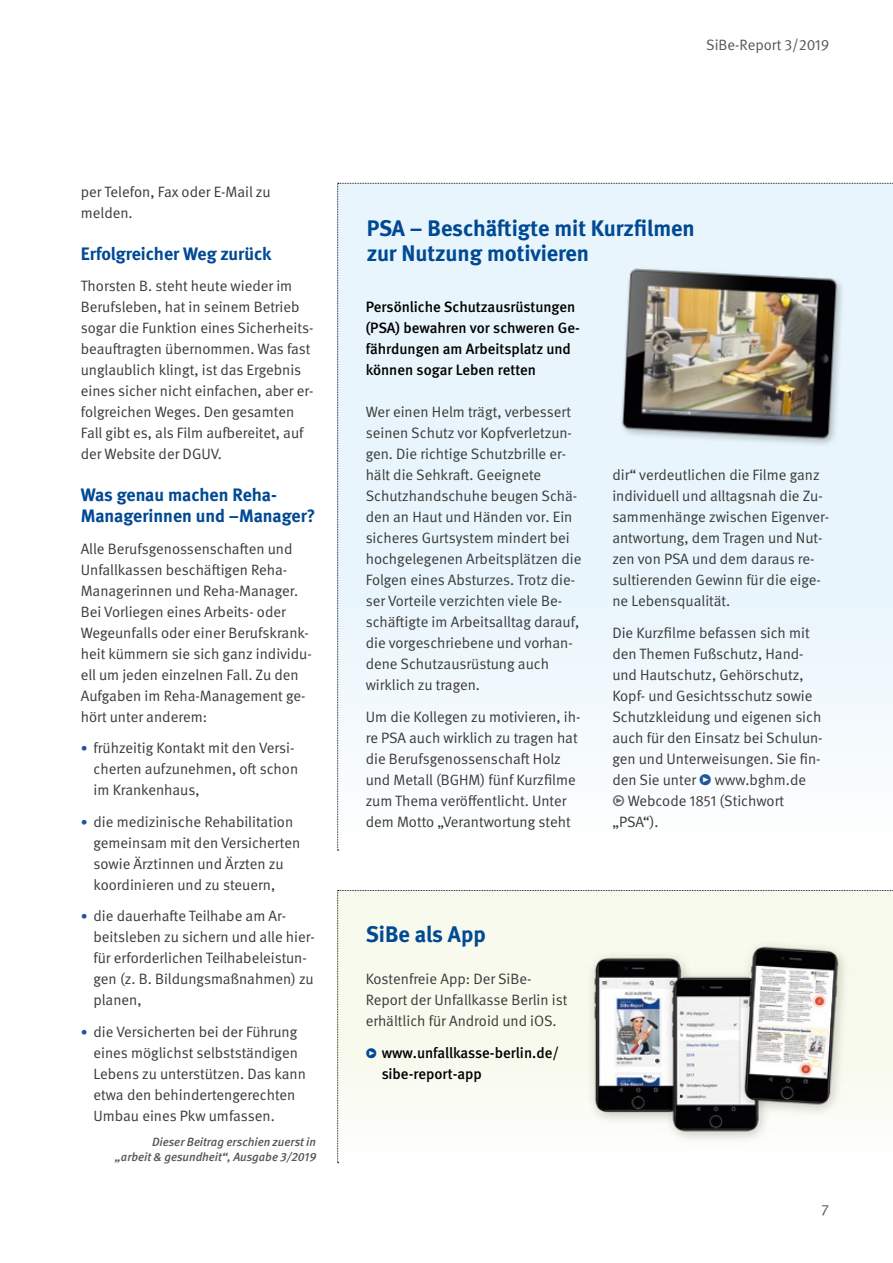
<style>
.page{position:relative;width:893px;height:1263px;background:#fff}
.page>*{position:absolute;margin:0;border:0;box-sizing:border-box;transform-origin:0 0}
.DGUV_Untertitel{font:700 22.5px/25.5px "DGUV Meta";color:#004993}
.DGUV_Titel_kleiner_S{font:700 22.5px "DGUV Meta";color:#004993}
.DGUV_ZT_SIBE{font:700 18px/21px "DGUV Meta";color:#004993}
.DGUV_GS_SIBE{font:15px/21px "DGUV Meta";color:#3b3b3a}
.DGUV_GS_med_SIBE{font:500 15px/21px "DGUV Meta";color:#000}
.DGUV_Autor_SIBE{font:15px "DGUV Meta";color:#565656}
.DGUV_Autor_SIBE-2{font:italic 500 12px/15px "DGUV Meta";color:#565656;text-align:right}
.s1{font-size:13.5px;color:#1e569d}
.s2{color:#1e569d}
.s3{color:#6a6a69}
</style>
<div class="page">
<svg style="left:337px;top:183px;width:556px;height:668px"></svg>
<img style="left:609px;top:249px;width:241px;height:210px">
<svg style="left:337px;top:890px;width:556px;height:273px"></svg>
<p class="DGUV_Autor_SIBE" style="left:706px;top:36px;width:125px">SiBe-Report 3/2019</p>
<p class="DGUV_GS_SIBE" style="left:81px;top:181px;width:191px">per Telefon, Fax oder E-Mail zu melden.</p>
<p class="DGUV_ZT_SIBE" style="left:81px;top:243px;width:192px">Erfolgreicher Weg zurück</p>
<p class="DGUV_GS_SIBE" style="left:81px;top:276px;width:234px">Thorsten B. steht heute wieder im Berufsleben, hat in seinem Betrieb sogar die Funktion eines Sicherheits&shy;beauftragten übernommen. Was fast unglaublich klingt, ist das Ergebnis eines sicher nicht einfachen, aber er&shy;folgreichen Weges. Den gesamten Fall gibt es, als Film aufbereitet, auf der Website der DGUV.</p>
<p class="DGUV_ZT_SIBE" style="left:81px;top:485px;width:236px">Was genau machen Reha-<br>Managerinnen und –Manager?</p>
<p class="DGUV_GS_SIBE" style="left:81px;top:538px;width:233px">Alle Berufsgenossenschaften und Unfallkassen beschäftigen Reha-Managerinnen und Reha-Manager.<br>Bei Vorliegen eines Arbeits- oder Wegeunfalls oder einer Berufskrank&shy;heit kümmern sie sich ganz individu&shy;ell um jeden einzelnen Fall. Zu den Aufgaben im Reha-Management ge&shy;hört unter anderem:</p>
<p class="DGUV_GS_SIBE" style="left:94px;top:738px;width:206px;text-indent:-13px"><span class="s1">•</span> frühzeitig Kontakt mit den Versi&shy;cherten aufzunehmen, oft schon im Krankenhaus,</p>
<p class="DGUV_GS_SIBE" style="left:94px;top:811px;width:208px;text-indent:-13px"><span class="s1">•</span> die medizinische Rehabilitation gemeinsam mit den Versicherten sowie Ärztinnen und Ärzten zu koordinieren und zu steuern,</p>
<p class="DGUV_GS_SIBE" style="left:94px;top:906px;width:223px;text-indent:-13px"><span class="s1">•</span> die dauerhafte Teilhabe am Ar&shy;beitsleben zu sichern und alle hier&shy;für erforderlichen Teilhabeleistun&shy;gen (z. B. Bildungsmaßnahmen) zu planen,</p>
<p class="DGUV_GS_SIBE" style="left:94px;top:1021px;width:214px;text-indent:-13px"><span class="s1">•</span> die Versicherten bei der Führung eines möglichst selbstständigen<br>Lebens zu unterstützen. Das kann etwa den behindertengerechten<br>Umbau eines Pkw umfassen.</p>
<p class="DGUV_Autor_SIBE-2" style="left:115px;top:1135px;width:202px">Dieser Beitrag erschien zuerst in „arbeit &amp; gesundheit“, Ausgabe 3/2019</p>
<p class="DGUV_Untertitel" style="left:367px;top:216px;width:330px">PSA – Beschäftigte mit Kurzfilmen zur Nutzung motivieren</p>
<p class="DGUV_GS_med_SIBE" style="left:366px;top:297px;width:216px">Persönliche Schutzausrüstungen (PSA) bewahren vor schweren Ge&shy;fährdungen am Arbeitsplatz und können sogar Leben retten</p>
<p class="DGUV_GS_SIBE" style="left:366px;top:402px;width:217px">Wer einen Helm trägt, verbessert seinen Schutz vor Kopfverletzun&shy;gen. Die richtige Schutzbrille er&shy;hält die Sehkraft. Geeignete<br>Schutzhandschuhe beugen Schä&shy;den an Haut und Händen vor. Ein sicheres Gurtsystem mindert bei hochgelegenen Arbeitsplätzen die<br>Folgen eines Absturzes. Trotz die&shy;ser Vorteile verzichten viele Be&shy;schäftigte im Arbeitsalltag darauf, die vorgeschriebene und vorhan&shy;dene Schutzausrüstung auch wirklich zu tragen.</p>
<p class="DGUV_GS_SIBE" style="left:366px;top:706px;width:216px">Um die Kollegen zu motivieren, ih&shy;re PSA auch wirklich zu tragen hat die Berufsgenossenschaft Holz und Metall (BGHM) fünf Kurzfilme zum Thema veröffentlicht. Unter dem Motto „Verantwortung steht</p>
<p class="DGUV_GS_SIBE" style="left:612px;top:465px;width:218px">dir“ verdeutlichen die Filme ganz individuell und alltagsnah die Zu&shy;sammenhänge zwischen Eigenver&shy;antwortung, dem Tragen und Nut&shy;zen von PSA und dem daraus re&shy;sultierenden Gewinn für die eige&shy;ne Lebensqualität.</p>
<p class="DGUV_GS_SIBE" style="left:612px;top:622px;width:212px">Die Kurzfilme befassen sich mit den Themen Fußschutz, Hand&shy;und Hautschutz, Gehörschutz,<br>Kopf- und Gesichtsschutz sowie<br>Schutzkleidung und eigenen sich auch für den Einsatz bei Schulun&shy;gen und Unterweisungen. Sie fin&shy;den Sie unter <span class="s2">•</span> www.bghm.de</p>
<p class="DGUV_GS_SIBE" style="left:612px;top:790px;width:173px"><span class="s3">•</span> Webcode 1851 (Stichwort „PSA“).</p>
<p class="DGUV_Titel_kleiner_S" style="left:366px;top:921px;width:122px">SiBe als App</p>
<p class="DGUV_GS_SIBE" style="left:366px;top:969px;width:203px">Kostenfreie App: Der SiBe-<br>Report der Unfallkasse Berlin ist erhältlich für Android und iOS.</p>
<p class="DGUV_GS_med_SIBE" style="left:382px;top:1042px;width:179px">www.unfallkasse-berlin.de/ sibe-report-app</p>
<p class="DGUV_Autor_SIBE" style="left:822px;top:1201px;width:9px">7</p>
</div>
